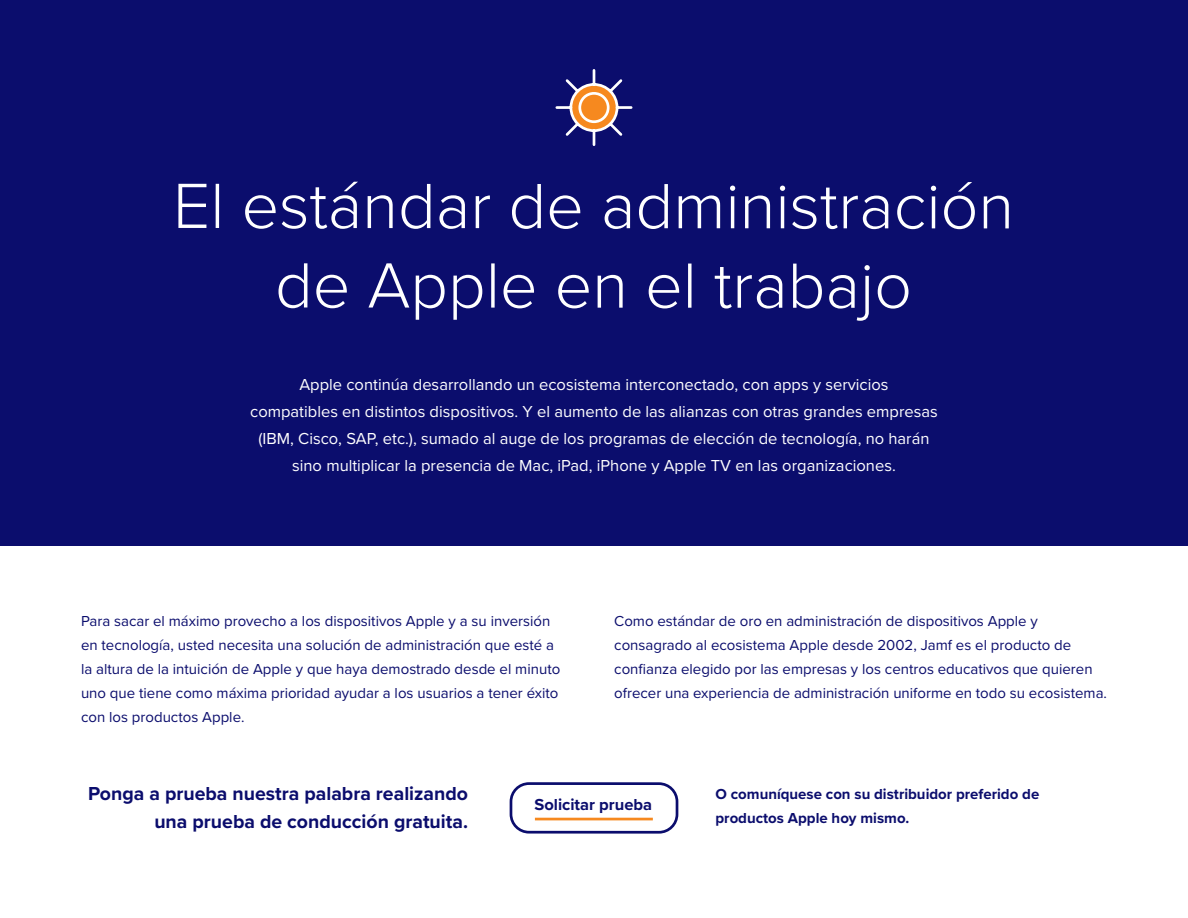
<style>
.page{position:relative;width:1188px;height:918px;background:#fff}
.page>*{position:absolute;margin:0;border:0;box-sizing:border-box;transform-origin:0 0}
.t1{font:300 66.15px/79.5px "Proxima Nova";color:#fff;text-align:center}
.t2{font:700 19.5px/28.5px "Proxima Nova";color:#0b0d6d;text-align:right}
.t3{font:16.5px/27px "Proxima Nova";color:#fff;text-align:center}
.t4{font:700 16.5px "Proxima Nova";color:#0b0d6d}
.t5{font:15px/24px "Proxima Nova";color:#0b0d6d}
.t6{font:700 15px/24px "Proxima Nova";color:#0b0d6d}
</style>
<div class="page">
<div style="left:0;top:0;width:1188px;height:545px;background:#0b0d6d"></div>
<div style="left:510px;top:782px;width:168px;height:52px;border:3px solid #0b0d6d;border-radius:18px"></div>
<svg style="left:555px;top:69px;width:78px;height:77px"></svg>
<hr style="left:535px;top:818px;width:118px;height:2px;background:#f6891f">
<h1 class="t1" style="left:173px;top:163px;width:843px">El estándar de administración de Apple en el trabajo</h1>
<p class="t3" style="left:250px;top:370px;width:689px">Apple continúa desarrollando un ecosistema interconectado, con apps y servicios<br>compatibles en distintos dispositivos. Y el aumento de las alianzas con otras grandes empresas (IBM, Cisco, SAP, etc.), sumado al auge de los programas de elección de tecnología, no harán sino multiplicar la presencia de Mac, iPad, iPhone y Apple TV en las organizaciones.</p>
<p class="t5" style="left:81px;top:608px;width:481px">Para sacar el máximo provecho a los dispositivos Apple y a su inversión en tecnología, usted necesita una solución de administración que esté a la altura de la intuición de Apple y que haya demostrado desde el minuto uno que tiene como máxima prioridad ayudar a los usuarios a tener éxito con los productos Apple.</p>
<p class="t5" style="left:614px;top:608px;width:494px">Como estándar de oro en administración de dispositivos Apple y consagrado al ecosistema Apple desde 2002, Jamf es el producto de confianza elegido por las empresas y los centros educativos que quieren ofrecer una experiencia de administración uniforme en todo su ecosistema.</p>
<h2 class="t2" style="left:88px;top:779px;width:381px">Ponga a prueba nuestra palabra realizando una prueba de conducción gratuita.</h2>
<p class="t4" style="left:534px;top:792px;width:119px">Solicitar prueba</p>
<p class="t6" style="left:716px;top:781px;width:325px">O comuníquese con su distribuidor preferido de productos Apple hoy mismo.</p>
</div>
